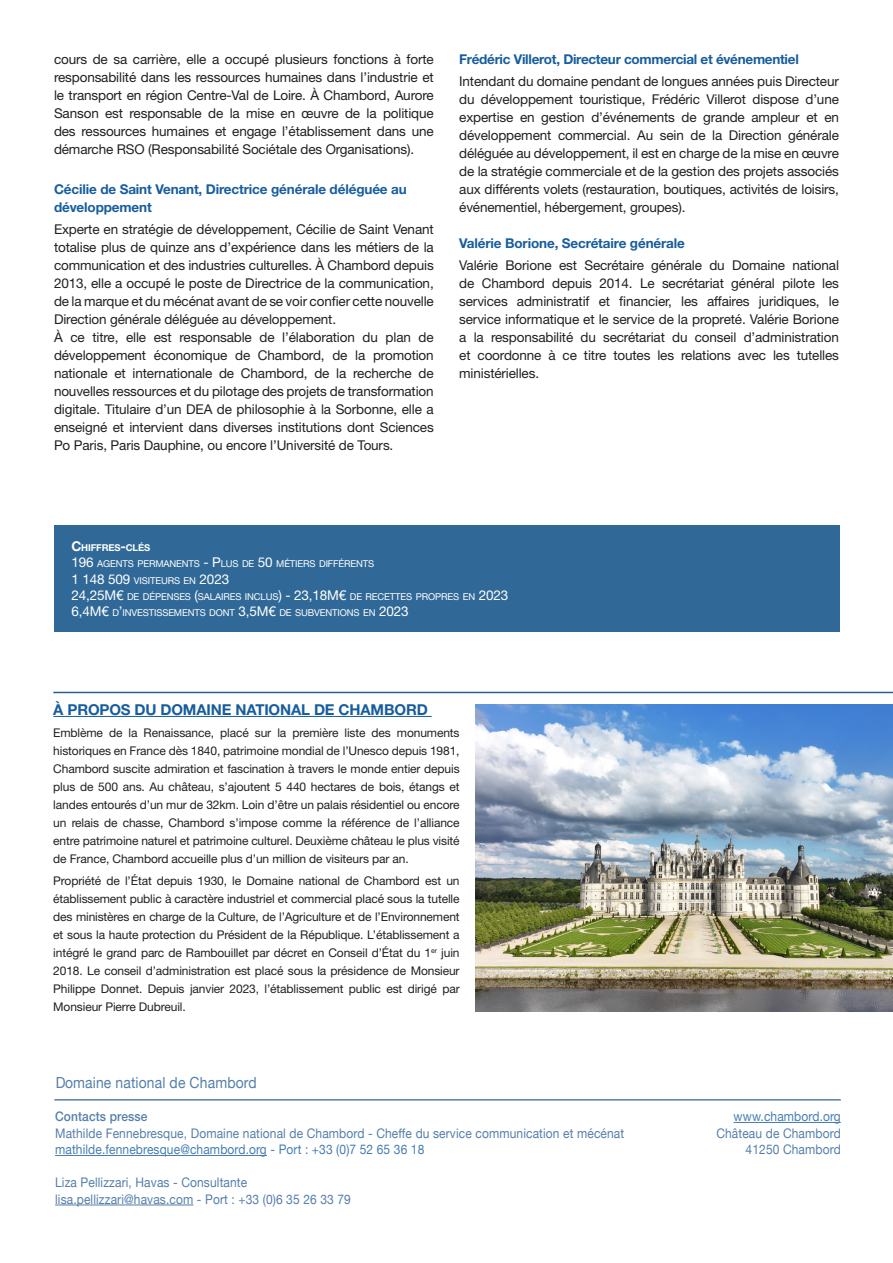
<style>
.page{position:relative;width:893px;height:1263px;background:#fff}
.page>*{position:absolute;margin:0;border:0;box-sizing:border-box;transform-origin:0 0}
.t1{font:15.3px "Helvetica Neue";letter-spacing:.01em;color:#295e95;scale:.91 1}
.t2{font:700 15px "Helvetica Neue LT Std";letter-spacing:-.01em;color:#175d9e}
.t3{font:13.5px/18px "Helvetica Neue LT Std";letter-spacing:-.01em;color:#231f20;text-align:justify}
.t4{font:700 13.5px/18px "Helvetica Neue LT Std";letter-spacing:-.01em;color:#175d9e}
.t5{font:13.5px "Helvetica Neue LT Std";letter-spacing:-.01em;color:#fff}
.t6{font:13.2px/16.5px "Helvetica Neue";letter-spacing:.01em;color:#295e95;scale:.91 1}
.t7{font:13.2px "Helvetica Neue";letter-spacing:.01em;color:#175d9e;scale:.91 1}
.t8{font:500 13.2px "Helvetica Neue LT Std";letter-spacing:.01em;color:#295e95;scale:.91 1}
.t9{font:12px/18px "Helvetica Neue LT Std";letter-spacing:-.01em;color:#231f20;text-align:justify}
.t10{font:9.45px "Helvetica Neue LT Std";letter-spacing:-.015em;color:#fff}
.t11{font:700 9.45px "Helvetica Neue LT Std";letter-spacing:-.015em;color:#fff}
.s1{font-size:13.5px}
.s2{font-size:9.45px}
</style>
<div class="page">
<hr style="left:55px;top:1155px;width:212px;height:1px;background:#175d9e">
<hr style="left:55px;top:1204px;width:138px;height:1px;background:#295e95">
<hr style="left:733px;top:1122px;width:108px;height:1px;background:#175d9e">
<hr style="left:54px;top:1099px;width:787px;height:1px;background:#295e95">
<hr style="left:53px;top:716px;width:379px;height:1px;background:#175d9e">
<img style="left:475px;top:704px;width:418px;height:307px">
<hr style="left:53px;top:692px;width:840px;height:1px;background:#295e95">
<div style="left:54px;top:525px;width:786px;height:106px;background:#306997"></div>
<p class="t3" style="left:54px;top:50px;width:381px">cours de sa carrière, elle a occupé plusieurs fonctions à forte responsabilité dans les ressources humaines dans l’industrie et le transport en région Centre-Val de Loire. À Chambord, Aurore Sanson est responsable de la mise en œuvre de la politique des ressources humaines et engage l’établissement dans une démarche RSO (Responsabilité Sociétale des Organisations).</p>
<p class="t4" style="left:54px;top:180px;width:354px">Cécilie de Saint Venant, Directrice générale déléguée au développement</p>
<p class="t3" style="left:54px;top:220px;width:381px">Experte en stratégie de développement, Cécilie de Saint Venant totalise plus de quinze ans d’expérience dans les métiers de la communication et des industries culturelles. À Chambord depuis 2013, elle a occupé le poste de Directrice de la communication, de la marque et du mécénat avant de se voir confier cette nouvelle Direction générale déléguée au développement.</p>
<p class="t3" style="left:54px;top:328px;width:381px">À ce titre, elle est responsable de l’élaboration du plan de développement économique de Chambord, de la promotion nationale et internationale de Chambord, de la recherche de nouvelles ressources et du pilotage des projets de transformation digitale. Titulaire d’un DEA de philosophie à la Sorbonne, elle a enseigné et intervient dans diverses institutions dont Sciences Po Paris, Paris Dauphine, ou encore l’Université de Tours.</p>
<p class="t4" style="left:459px;top:50px;width:341px">Frédéric Villerot, Directeur commercial et événementiel</p>
<p class="t3" style="left:459px;top:72px;width:381px">Intendant du domaine pendant de longues années puis Directeur du développement touristique, Frédéric Villerot dispose d’une expertise en gestion d’événements de grande ampleur et en développement commercial. Au sein de la Direction générale déléguée au développement, il est en charge de la mise en œuvre de la stratégie commerciale et de la gestion des projets associés aux différents volets (restauration, boutiques, activités de loisirs, événementiel, hébergement, groupes).</p>
<p class="t4" style="left:459px;top:234px;width:227px">Valérie Borione, Secrétaire générale</p>
<p class="t3" style="left:459px;top:256px;width:381px">Valérie Borione est Secrétaire générale du Domaine national de Chambord depuis 2014. Le secrétariat général pilote les services administratif et financier, les affaires juridiques, le service informatique et le service de la propreté. Valérie Borione a la responsabilité du secrétariat du conseil d’administration et coordonne à ce titre toutes les relations avec les tutelles ministérielles.</p>
<p class="t11" style="left:71px;top:542px;width:80px"><span class="s1">C</span>HIFFRES<span class="s1">-</span>CLÉS</p>
<p class="t10" style="left:71px;top:558px;width:304px"><span class="s1">196</span> AGENTS PERMANENTS <span class="s1">- P</span>LUS DE <span class="s1">50</span> MÉTIERS DIFFÉRENTS</p>
<p class="t5" style="left:71px;top:571px;width:159px">1 148 509 <span class="s2">VISITEURS EN</span> 2023</p>
<p class="t10" style="left:71px;top:591px;width:438px"><span class="s1">24,25M€</span> DE DÉPENSES <span class="s1">(</span>SALAIRES INCLUS<span class="s1">) - 23,18M€</span> DE RECETTES PROPRES EN <span class="s1">2023</span></p>
<p class="t10" style="left:71px;top:607px;width:339px"><span class="s1">6,4M€</span> D<span class="s1">’</span>INVESTISSEMENTS DONT <span class="s1">3,5M€</span> DE SUBVENTIONS EN <span class="s1">2023</span></p>
<p class="t2" style="left:53px;top:700px;width:376px">À PROPOS DU DOMAINE NATIONAL DE CHAMBORD</p>
<p class="t9" style="left:53px;top:724px;width:408px">Emblème de la Renaissance, placé sur la première liste des monuments historiques en France dès 1840, patrimoine mondial de l’Unesco depuis 1981, Chambord suscite admiration et fascination à travers le monde entier depuis plus de 500 ans. Au château, s’ajoutent 5 440 hectares de bois, étangs et landes entourés d’un mur de 32km. Loin d’être un palais résidentiel ou encore un relais de chasse, Chambord s’impose comme la référence de l’alliance entre patrimoine naturel et patrimoine culturel. Deuxième château le plus visité de France, Chambord accueille plus d’un million de visiteurs par an.</p>
<p class="t9" style="left:53px;top:872px;width:408px">Propriété de l’État depuis 1930, le Domaine national de Chambord est un établissement public à caractère industriel et commercial placé sous la tutelle des ministères en charge de la Culture, de l’Agriculture et de l’Environnement et sous la haute protection du Président de la République. L’établissement a intégré le grand parc de Rambouillet par décret en Conseil d’État du 1<sup>er</sup> juin 2018. Le conseil d’administration est placé sous la présidence de Monsieur Philippe Donnet. Depuis janvier 2023, l’établissement public est dirigé par Monsieur Pierre Dubreuil.</p>
<p class="t1" style="left:55px;top:1073px;width:223px">Domaine national de Chambord</p>
<p class="t8" style="left:55px;top:1108px;width:103px">Contacts presse</p>
<p class="t6" style="left:55px;top:1124px;width:627px">Mathilde Fennebresque, Domaine national de Chambord - Cheffe du service communication et mécénat</p>
<p class="t7" style="left:55px;top:1141px;width:407px">mathilde.fennebresque@chambord.org - Port : +33 (0)7 52 65 36 18</p>
<p class="t6" style="left:55px;top:1174px;width:327px">Liza Pellizzari, Havas - Consultante lisa.pellizzari@havas.com - Port : +33 (0)6 35 26 33 79</p>
<p class="t7" style="left:733px;top:1108px;width:119px">www.chambord.org</p>
<p class="t6" style="left:716px;top:1124px;width:138px;text-align:right">Château de Chambord<br>41250 Chambord</p>
</div>
